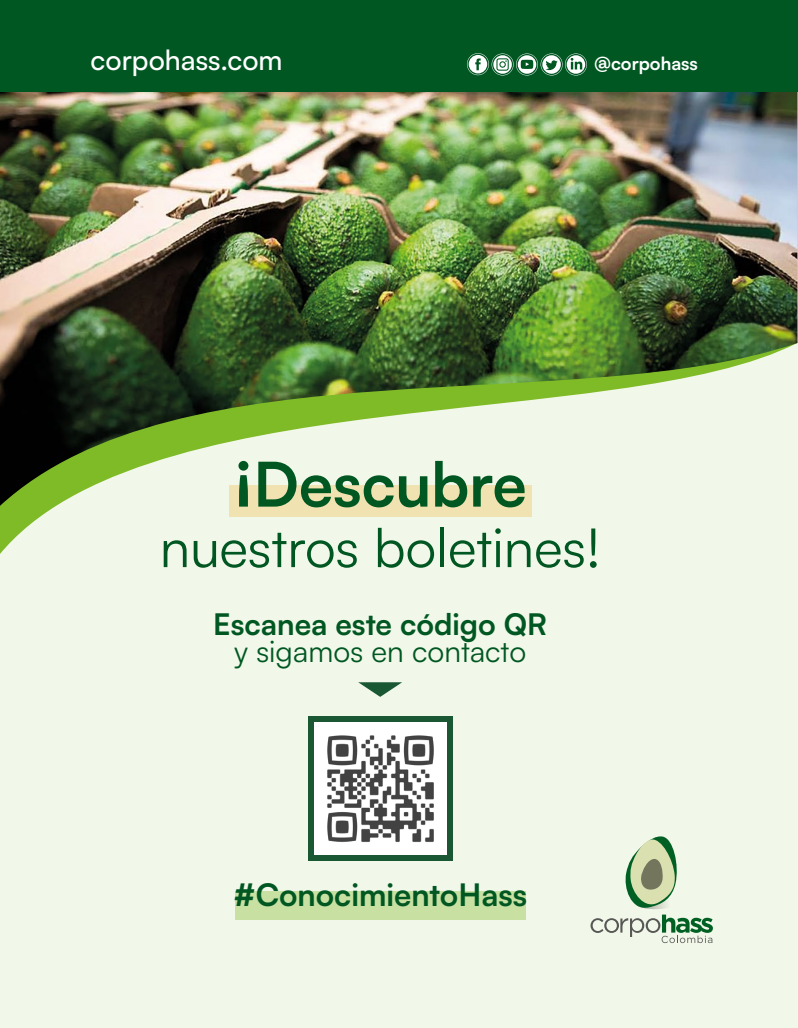
<style>
.page{position:relative;width:798px;height:1028px;background:#fff}
.page>*{position:absolute;margin:0;border:0;box-sizing:border-box;transform-origin:0 0}
.t1{font:700 61.5px "Satoshi";color:#005722}
.t2{font:53.88px "Satoshi";color:#005722}
.t3{font:700 30.88px "Satoshi";color:#005722}
.t4{font:700 29.62px "Satoshi";color:#005722}
.t5{font:29.62px "Satoshi";color:#005722}
.t6{font:500 27.88px "Satoshi";color:#fff}
.t7{font:700 18px "Satoshi";color:#fff}
</style>
<div class="page">
<div style="left:0;top:8px;width:797px;height:1020px;background:#f2f8e9"></div>
<img style="left:0;top:92px;width:797px;height:414px">
<div style="left:229px;top:485px;width:302px;height:31px;background:#f1e3b1"></div>
<div style="left:308px;top:716px;width:144px;height:144px;background:#1a5733"></div>
<img style="left:314px;top:722px;width:132px;height:132px">
<svg style="left:358px;top:682px;width:44px;height:15px"></svg>
<div style="left:235px;top:891px;width:290px;height:28px;background:#c8e1a2"></div>
<svg style="left:590px;top:836px;width:122px;height:107px"></svg>
<div style="left:0;top:0;width:797px;height:92px;background:#005722"></div>
<svg style="left:467px;top:53px;width:119px;height:22px"></svg>
<p class="t6" style="left:91px;top:40px;width:193px">corpohass.com</p>
<p class="t7" style="left:593px;top:50px;width:105px">@corpohass</p>
<h1 class="t1" style="left:233px;top:439px;width:294px">¡Descubre</h1>
<h2 class="t2" style="left:160px;top:512px;width:442px">nuestros boletines!</h2>
<p class="t4" style="left:213px;top:602px;width:335px">Escanea este código QR</p>
<p class="t5" style="left:234px;top:631px;width:293px">y sigamos en contacto</p>
<p class="t3" style="left:233px;top:872px;width:295px">#ConocimientoHass</p>
</div>
